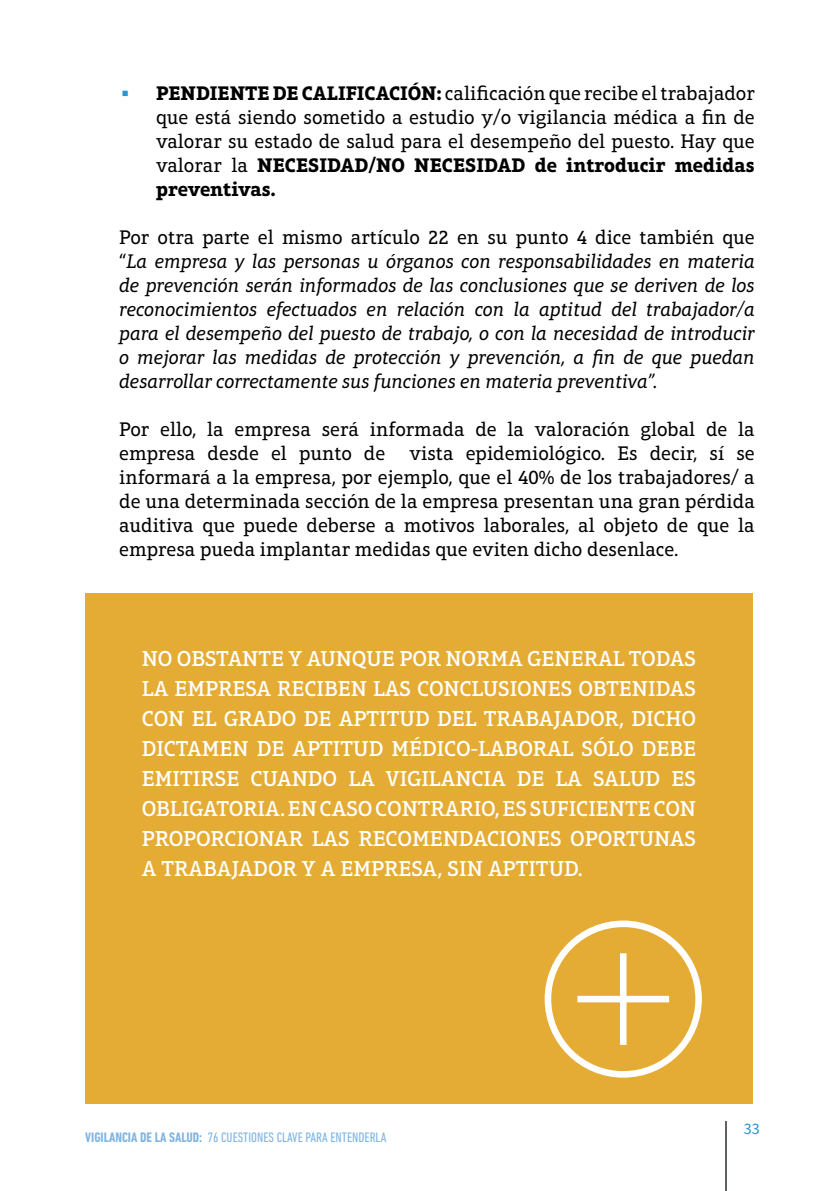
<style>
.page{position:relative;width:840px;height:1191px;background:#fff}
.page>*{position:absolute;margin:0;border:0;box-sizing:border-box;transform-origin:0 0}
.t1{font:500 22px/30px "Aptifer Slab LT Pro";color:#fff;text-align:justify}
.t2{font:20px/24px "Aptifer Slab LT Pro";color:#000;text-align:justify}
.t3{font:italic 20px/24px "Aptifer Slab LT Pro";letter-spacing:-.005em;color:#000;text-align:justify}
.t4{font:16px "Source Sans Pro";color:#2497d4}
.t5{font:condensed 14px "DIN Next LT Pro";color:#81b5e2}
.s1{color:#2497d4}
.s2{font-weight:700}
.s3{font-style:normal}
</style>
<div class="page">
<hr style="left:725px;top:1121px;width:1px;height:70px;background:#5f6269">
<div style="left:85px;top:593px;width:667px;height:511px;background:#e5ac35"></div>
<svg style="left:544px;top:920px;width:157px;height:157px"></svg>
<p class="t2" style="left:156px;top:81px;width:600px;text-indent:-35px"><span class="s1">▪</span> <span class="s2">PENDIENTE DE CALIFICACIÓN:</span> calificación que recibe el trabajador que está siendo sometido a estudio y/o vigilancia médica a fin de valorar su estado de salud para el desempeño del puesto. Hay que valorar la <span class="s2">NECESIDAD/NO NECESIDAD de introducir medidas preventivas.</span></p>
<p class="t3" style="left:119px;top:225px;width:637px"><span class="s3">Por otra parte el mismo artículo 22 en su punto 4 dice también que “</span>La empresa y las personas u órganos con responsabilidades en materia de prevención serán informados de las conclusiones que se deriven de los reconocimientos efectuados en relación con la aptitud del trabajador/a para el desempeño del puesto de trabajo, o con la necesidad de introducir o mejorar las medidas de protección y prevención, a fin de que puedan desarrollar correctamente sus funciones en materia preventiva”.</p>
<p class="t2" style="left:119px;top:417px;width:637px">Por ello, la empresa será informada de la valoración global de la empresa desde el punto de vista epidemiológico. Es decir, sí se informará a la empresa, por ejemplo, que el 40% de los trabajadores/ a de una determinada sección de la empresa presentan una gran pérdida auditiva que puede deberse a motivos laborales, al objeto de que la empresa pueda implantar medidas que eviten dicho desenlace.</p>
<p class="t1" style="left:142px;top:644px;width:555px">NO OBSTANTE Y AUNQUE POR NORMA GENERAL TODAS LA EMPRESA RECIBEN LAS CONCLUSIONES OBTENIDAS CON EL GRADO DE APTITUD DEL TRABAJADOR, DICHO DICTAMEN DE APTITUD MÉDICO-LABORAL SÓLO DEBE EMITIRSE CUANDO LA VIGILANCIA DE LA SALUD ES OBLIGATORIA. EN CASO CONTRARIO, ES SUFICIENTE CON PROPORCIONAR LAS RECOMENDACIONES OPORTUNAS A TRABAJADOR Y A EMPRESA, SIN APTITUD.</p>
<p class="t5" style="left:85px;top:1129px;width:302px"><span class="s2">VIGILANCIA DE LA SALUD:</span> 76 CUESTIONES CLAVE PARA ENTENDERLA</p>
<p class="t4" style="left:743px;top:1118px;width:17px">33</p>
</div>
